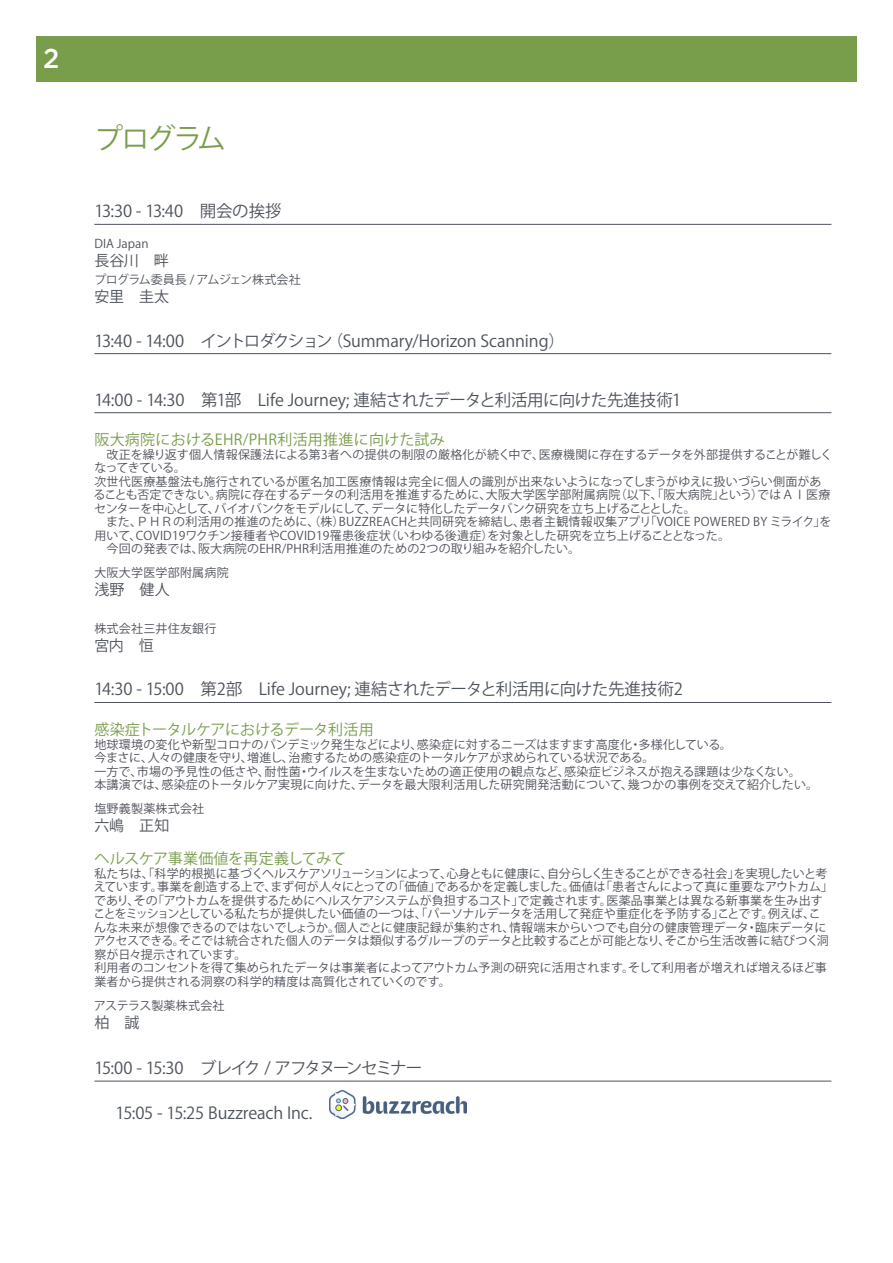
<style>
.page{position:relative;width:893px;height:1263px;background:#fff}
.page>*{position:absolute;margin:0;border:0;box-sizing:border-box;transform-origin:0 0}
.座長_社名{font:28.5px "Koz Go Pr 6 N";letter-spacing:-.08em;color:#789d4b}
.body{font:500 27.3px "Gotham";color:#fff}
.セッション名{font:16.5px "Koz Go Pr 6 N";letter-spacing:-.015em;color:#4e535c}
.セッション名-2{font:16.5px "Koz Go Pr 6 N";letter-spacing:-.08em;color:#4e535c}
.座長_社名-2{font:16.5px "Koz Go Pr 6 N";letter-spacing:-.01em;color:#4e535c}
.座長_社名-3{font:15px "Koz Go Pr 6 N";color:#4e535c}
.座長_社名-4{font:15px "Koz Go Pr 6 N";letter-spacing:.02em;color:#789d4b}
.座長_社名-5{font:15px "Koz Go Pr 6 N";letter-spacing:-.025em;color:#789d4b}
.座長_社名-6{font:15px "Koz Go Pr 6 N";letter-spacing:-.005em;color:#789d4b}
.座長_社名-7{font:12px/13.5px "Koz Go Pr 6 N";letter-spacing:.01em;color:#4f515b}
.座長_社名-8{font:12px/13.5px "Koz Go Pr 6 N";letter-spacing:-.01em;color:#4f515b}
.座長_社名-9{font:12px "Koz Go Pr 6 N";letter-spacing:-.02em;color:#4f515b}
.座長_社名-10{font:12px "Koz Go Pr 6 N";letter-spacing:-.03em;color:#4e535c}
.座長_社名-11{font:12px "Koz Go Pr 6 N";color:#4e535c}
.s1{color:#4f515b}
</style>
<div class="page">
<div style="left:36px;top:36px;width:821px;height:45px;background:#789d4b"></div>
<hr style="left:94px;top:224px;width:737px;height:1px;background:#4e535c">
<hr style="left:94px;top:353px;width:737px;height:1px;background:#4e535c">
<hr style="left:94px;top:412px;width:737px;height:1px;background:#4e535c">
<hr style="left:94px;top:702px;width:737px;height:1px;background:#4e535c">
<hr style="left:94px;top:1081px;width:737px;height:1px;background:#4e535c">
<img style="left:329px;top:1090px;width:138px;height:29px">
<p class="body" style="left:43px;top:41px;width:18px">2</p>
<p class="座長_社名" style="left:94px;top:123px;width:133px">プログラム</p>
<p class="セッション名" style="left:94px;top:202px;width:189px">13:30 - 13:40　開会の挨拶</p>
<p class="座長_社名-11" style="left:94px;top:237px;width:56px">DIA Japan</p>
<p class="座長_社名-3" style="left:94px;top:252px;width:76px">長谷川　畔</p>
<p class="座長_社名-10" style="left:94px;top:273px;width:208px">プログラム委員長 / <span class="s1">アムジェン株式会社</span></p>
<p class="座長_社名-3" style="left:94px;top:288px;width:76px">安里　圭太</p>
<p class="セッション名" style="left:94px;top:331px;width:472px">13:40 - 14:00　イントロダクション（Summary/Horizon Scanning）</p>
<p class="セッション名" style="left:94px;top:390px;width:588px">14:00 - 14:30　第1部　Life Journey; 連結されたデータと利活用に向けた先進技術1</p>
<p class="座長_社名-4" style="left:94px;top:431px;width:352px">阪大病院におけるEHR/PHR利活用推進に向けた試み</p>
<p class="座長_社名-7" style="left:94px;top:448px;width:740px">　改正を繰り返す個人情報保護法による第3者への提供の制限の厳格化が続く中で、医療機関に存在するデータを外部提供することが難しくなってきている。</p>
<p class="座長_社名-7" style="left:94px;top:475px;width:738px">次世代医療基盤法も施行されているが匿名加工医療情報は完全に個人の識別が出来ないようになってしまうがゆえに扱いづらい側面があることも否定できない。病院に存在するデータの利活用を推進するために、大阪大学医学部附属病院（以下、「阪大病院」という）ではＡＩ医療センターを中心として、バイオバンクをモデルにして、データに特化したデータバンク研究を立ち上げることとした。</p>
<p class="座長_社名-7" style="left:94px;top:515px;width:739px">　また、ＰＨＲの利活用の推進のために、（株）BUZZREACHと共同研究を締結し、患者主観情報収集アプリ「VOICE POWERED BY ミライク」を用いて、COVID19ワクチン接種者やCOVID19罹患後症状（いわゆる後遺症）を対象とした研究を立ち上げることとなった。</p>
<p class="座長_社名-7" style="left:94px;top:542px;width:487px">　今回の発表では、阪大病院のEHR/PHR利活用推進のための2つの取り組みを紹介したい。</p>
<p class="座長_社名-7" style="left:94px;top:566px;width:136px">大阪大学医学部附属病院</p>
<p class="座長_社名-3" style="left:94px;top:581px;width:77px">浅野　健人</p>
<p class="座長_社名-7" style="left:94px;top:622px;width:124px">株式会社三井住友銀行</p>
<p class="座長_社名-3" style="left:94px;top:637px;width:61px">宮内　恒</p>
<p class="セッション名" style="left:94px;top:680px;width:590px">14:30 - 15:00　第2部　Life Journey; 連結されたデータと利活用に向けた先進技術2</p>
<p class="座長_社名-5" style="left:94px;top:721px;width:281px">感染症トータルケアにおけるデータ利活用</p>
<p class="座長_社名-7" style="left:94px;top:738px;width:639px">地球環境の変化や新型コロナのパンデミック発生などにより、感染症に対するニーズはますます高度化・多様化している。</p>
<p class="座長_社名-9" style="left:94px;top:751px;width:562px">今まさに、人々の健康を守り、増進し、治癒するための感染症のトータルケアが求められている状況である。</p>
<p class="座長_社名-7" style="left:94px;top:765px;width:708px">一方で、市場の予見性の低さや、耐性菌・ウイルスを生まないための適正使用の観点など、感染症ビジネスが抱える課題は少なくない。</p>
<p class="座長_社名-7" style="left:94px;top:778px;width:725px">本講演では、感染症のトータルケア実現に向けた、データを最大限利活用した研究開発活動について、幾つかの事例を交えて紹介したい。</p>
<p class="座長_社名-7" style="left:94px;top:802px;width:111px">塩野義製薬株式会社</p>
<p class="座長_社名-3" style="left:94px;top:817px;width:77px">六嶋　正知</p>
<p class="座長_社名-6" style="left:94px;top:850px;width:253px">ヘルスケア事業価値を再定義してみて</p>
<p class="座長_社名-8" style="left:94px;top:867px;width:741px">私たちは、「科学的根拠に基づくヘルスケアソリューションによって、心身ともに健康に、自分らしく生きることができる社会」を実現したいと考えています。事業を創造する上で、まず何が人々にとっての「価値」であるかを定義しました。価値は「患者さんによって真に重要なアウトカム」であり、その「アウトカムを提供するためにヘルスケアシステムが負担するコスト」で定義されます。医薬品事業とは異なる新事業を生み出すことをミッションとしている私たちが提供したい価値の一つは、「パーソナルデータを活用して発症や重症化を予防する」ことです。例えば、こんな未来が想像できるのではないでしょうか。個人ごとに健康記録が集約され、情報端末からいつでも自分の健康管理データ・臨床データにアクセスできる。そこでは統合された個人のデータは類似するグループのデータと比較することが可能となり、そこから生活改善に結びつく洞察が日々提示されています。</p>
<p class="座長_社名-8" style="left:94px;top:961px;width:734px">利用者のコンセントを得て集められたデータは事業者によってアウトカム予測の研究に活用されます。そして利用者が増えれば増えるほど事業者から提供される洞察の科学的精度は高質化されていくのです。</p>
<p class="座長_社名-7" style="left:94px;top:999px;width:132px">アステラス製薬株式会社</p>
<p class="座長_社名-3" style="left:94px;top:1014px;width:46px">柏　誠</p>
<p class="セッション名-2" style="left:94px;top:1059px;width:329px">15:00 - 15:30　ブレイク / アフタヌーンセミナー</p>
<p class="座長_社名-2" style="left:116px;top:1103px;width:215px">15:05 - 15:25 Buzzreach Inc.　</p>
</div>
